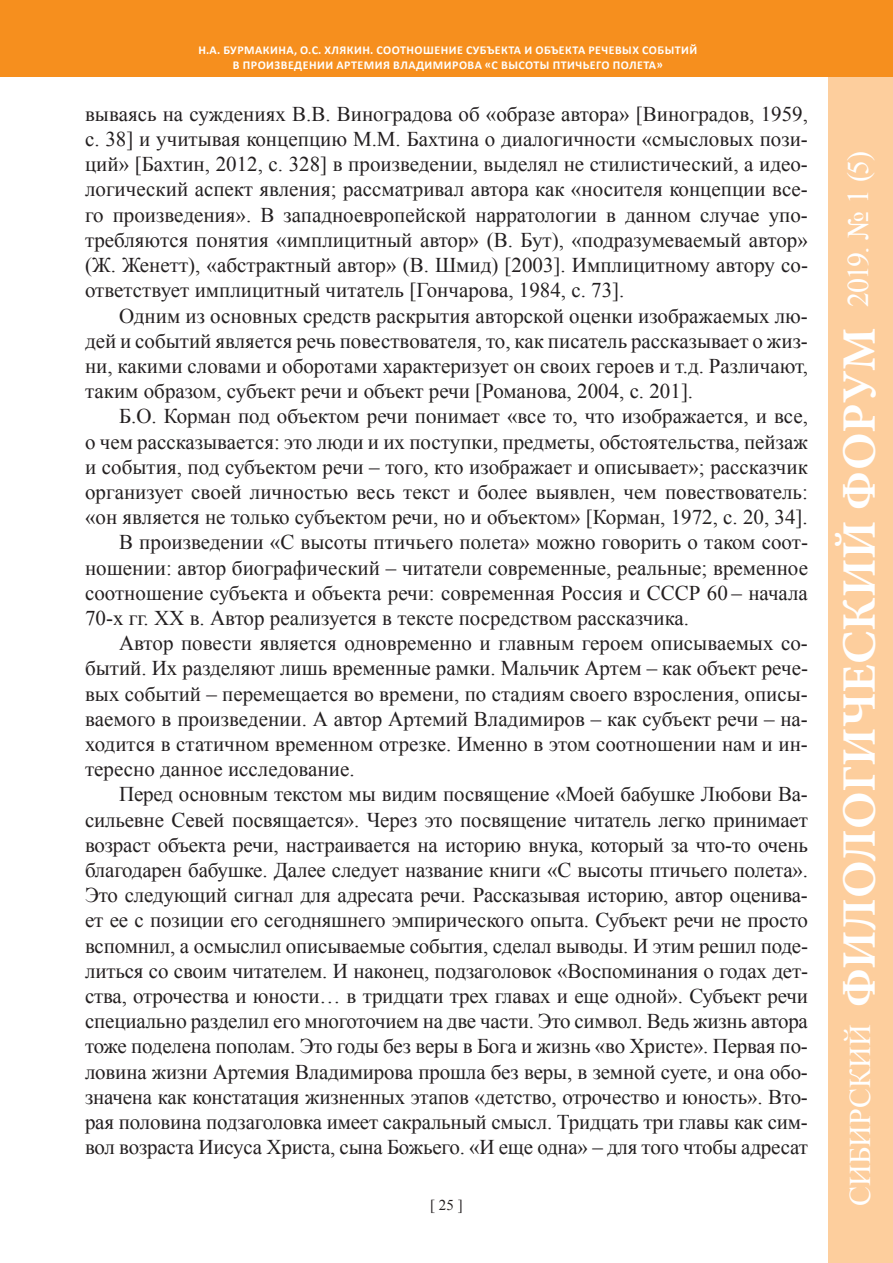
<style>
.page{position:relative;width:893px;height:1263px;background:#fff}
.page>*{position:absolute;margin:0;border:0;box-sizing:border-box;transform-origin:0 0}
.t1{font:700 48px "Minion Pro";color:#fff}
.t2{font:30px "Times New Roman";letter-spacing:-.005em;color:#fff}
.t3{font:21px/25.2px "Times New Roman";letter-spacing:-.01em;color:#231f20;text-align:justify}
.t4{font:15px "Times New Roman";color:#231f20}
.t5{font:700 12px "Calibri";letter-spacing:.04em;color:#fff}
</style>
<div class="page">
<div style="left:828px;top:0;width:65px;height:1263px;background:#fdce9d"></div>
<div style="left:0;top:0;width:893px;height:77px;background:#f68f1e"></div>
<p class="t5" style="left:198px;top:43px;width:81px">Н.А. Бурмакина</p>
<p class="t5" style="left:294px;top:43px;width:92px">, О.С. Хля кин. соотношение</p>
<p class="t5" style="left:466px;top:43px;width:138px">субъекта иобъектА речевых</p>
<p class="t5" style="left:642px;top:43px;width:32px">событи</p>
<p class="t5" style="left:689px;top:43px;width:9px">й</p>
<p class="t5" style="left:233px;top:57px;width:34px">вп роизведении</p>
<p class="t5" style="left:337px;top:57px;width:24px">артемия</p>
<p class="t5" style="left:393px;top:57px;width:10px">владими</p>
<p class="t5" style="left:452px;top:57px;width:16px">рова</p>
<p class="t5" style="left:485px;top:57px;width:26px">«с высоты</p>
<p class="t5" style="left:553px;top:57px;width:8px">птич</p>
<p class="t5" style="left:583px;top:57px;width:15px">ьего</p>
<p class="t5" style="left:613px;top:57px;width:9px">полета</p>
<p class="t5" style="left:656px;top:57px;width:8px">»</p>
<p class="t3" style="left:85px;top:101px;width:724px">вываясь на суждениях В.В. Виноградова об «образе автора» [Виноградов, 1959, с. 38] и учитывая концепцию М.М. Бахтина о диалогичности «смысловых пози&shy;ций» [Бахтин, 2012, с. 328] в произведении, выделял не стилистический, а идео&shy;логический аспект явления; рассматривал автора как «носителя концепции все&shy;го произведения». В западноевропейской нарратологии в данном случае упо&shy;требляются понятия «имплицитный автор» (В. Бут), «подразумеваемый автор» (Ж. Женетт), «абстрактный автор» (В. Шмид) [2003]. Имплицитному автору со&shy;ответствует имплицитный читатель [Гончарова, 1984, с. 73].</p>
<p class="t3" style="left:85px;top:303px;width:724px;text-indent:34px">Одним из основных средств раскрытия авторской оценки изображаемых лю&shy;дей и событий является речь повествователя, то, как писатель рассказывает о жиз&shy;ни, какими словами и оборотами характеризует он своих героев и т.д. Различают, таким образом, субъект речи и объект речи [Романова, 2004, с. 201].</p>
<p class="t3" style="left:119px;top:403px;width:690px">Б.О. Корман под объектом речи понимает «все то, что изображается, и все,</p>
<p class="t3" style="left:85px;top:429px;width:724px">о чем рассказывается: это люди и их поступки, предметы, обстоятельства, пейзаж</p>
<p class="t3" style="left:85px;top:454px;width:724px">и события, под субъектом речи – того, кто изображает и описывает»; рассказчик</p>
<p class="t3" style="left:85px;top:479px;width:724px">организует своей личностью весь текст и более выявлен, чем повествователь:</p>
<p class="t3" style="left:85px;top:504px;width:724px">«он является не только субъектом речи, но и объектом» [Корман, 1972, с. 20, 34].</p>
<p class="t3" style="left:119px;top:529px;width:690px">В произведении «С высоты птичьего полета» можно говорить о таком соот-</p>
<p class="t3" style="left:85px;top:555px;width:724px">ношении: автор биографический – читатели современные, реальные; временное</p>
<p class="t3" style="left:85px;top:580px;width:724px">соотношение субъекта и объекта речи: современная Россия и СССР 60 – начала</p>
<p class="t3" style="left:85px;top:605px;width:606px">70-х гг. ХХ в. Автор реализуется в тексте посредством рассказчика.</p>
<p class="t3" style="left:119px;top:630px;width:690px">Автор повести является одновременно и главным героем описываемых со-</p>
<p class="t3" style="left:85px;top:655px;width:724px">бытий. Их разделяют лишь временные рамки. Мальчик Артем – как объект рече-</p>
<p class="t3" style="left:85px;top:681px;width:724px">вых событий – перемещается во времени, по стадиям своего взросления, описы-</p>
<p class="t3" style="left:85px;top:706px;width:724px">ваемого в произведении. А автор Артемий Владимиров – как субъект речи – на-</p>
<p class="t3" style="left:85px;top:731px;width:724px">ходится в статичном временном отрезке. Именно в этом соотношении нам и ин-</p>
<p class="t3" style="left:85px;top:756px;width:271px">тересно данное исследование.</p>
<p class="t3" style="left:119px;top:781px;width:690px">Перед основным текстом мы видим посвящение «Моей бабушке Любови Ва-</p>
<p class="t3" style="left:85px;top:807px;width:724px">сильевне Севей посвящается». Через это посвящение читатель легко принимает</p>
<p class="t3" style="left:85px;top:832px;width:724px">возраст объекта речи, настраивается на историю внука, который за что-то очень</p>
<p class="t3" style="left:85px;top:857px;width:724px">благодарен бабушке. Далее следует название книги «С высоты птичьего полета».</p>
<p class="t3" style="left:85px;top:882px;width:724px">Это следующий сигнал для адресата речи. Рассказывая историю, автор оценива-</p>
<p class="t3" style="left:85px;top:907px;width:724px">ет ее с позиции его сегодняшнего эмпирического опыта. Субъект речи не просто</p>
<p class="t3" style="left:85px;top:933px;width:724px">вспомнил, а осмыслил описываемые события, сделал выводы. И этим решил поде-</p>
<p class="t3" style="left:85px;top:958px;width:724px">литься со своим читателем. И наконец, подзаголовок «Воспоминания о годах дет-</p>
<p class="t3" style="left:85px;top:983px;width:724px">ства, отрочества и юности… в тридцати трех главах и еще одной». Субъект речи</p>
<p class="t3" style="left:85px;top:1008px;width:724px">специально разделил его многоточием на две части. Это символ. Ведь жизнь автора</p>
<p class="t3" style="left:85px;top:1033px;width:724px">тоже поделена пополам. Это годы без веры в Бога и жизнь «во Христе». Первая по-</p>
<p class="t3" style="left:85px;top:1059px;width:724px">ловина жизни Артемия Владимирова прошла без веры, в земной суете, и она обо-</p>
<p class="t3" style="left:85px;top:1084px;width:724px">значена как констатация жизненных этапов «детство, отрочество и юность». Вто-</p>
<p class="t3" style="left:85px;top:1109px;width:724px">рая половина подзаголовка имеет сакральный смысл. Тридцать три главы как сим-</p>
<p class="t3" style="left:85px;top:1134px;width:724px">вол возраста Иисуса Христа, сына Божьего. «И еще одна» – для того чтобы адресат</p>
<p class="t4" style="left:430px;top:1194px;width:34px">[ 25 ]</p>
<h2 class="t2" style="left:838px;top:307px;width:158px;rotate:-90deg">2019. № 1 (5)</h2>
<h1 class="t1" style="left:831px;top:1007px;width:681px;rotate:-90deg">ФИЛОЛОГИЧЕСКИЙ ФОРУМ</h1>
<h2 class="t2" style="left:840px;top:1206px;width:183px;rotate:-90deg">СИБИРСКИЙ</h2>
</div>
